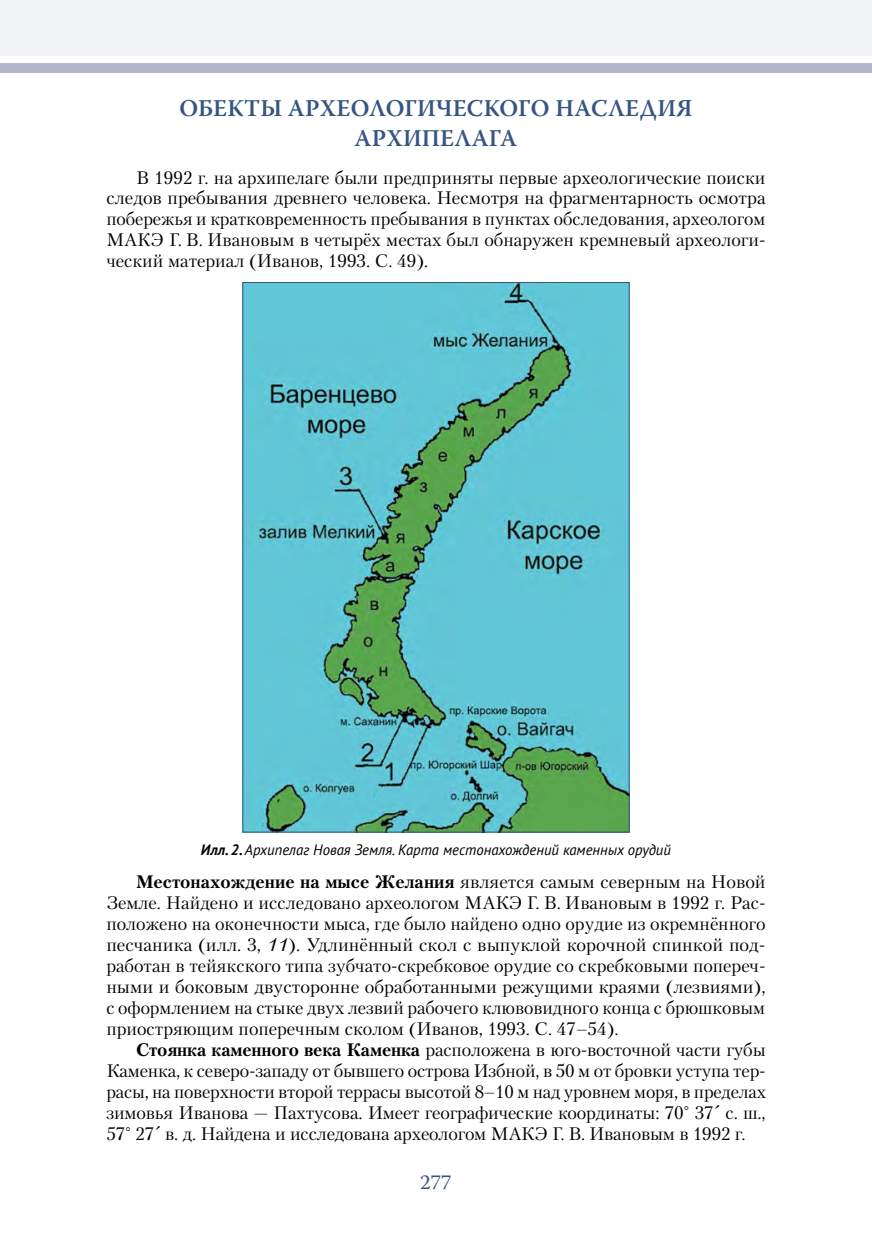
<style>
.page{position:relative;width:872px;height:1234px;background:#fff}
.page>*{position:absolute;margin:0;border:0;box-sizing:border-box;transform-origin:0 0}
.t1{font:600 24px/30px "Warnock Pro";color:#365584;text-align:center}
.t2{font:21px "Warnock Pro";color:#365584}
.t3{font:18px/21px "Petersburg San Pin";color:#000;text-align:justify}
.t4{font:italic 15px "PT Sans";color:#000}
.s1{font-weight:700}
.s2{font-style:italic}
</style>
<div class="page">
<img style="left:244px;top:284px;width:383px;height:546px">
<div style="left:0;top:64px;width:872px;height:9px;background:#b5b8cc"></div>
<div style="left:0;top:0;width:872px;height:56px;background:#f2f3f6"></div>
<h1 class="t1" style="left:179px;top:92px;width:514px">ОБЕКТЫ АРХЕОЛОГИЧЕСКОГО НАСЛЕДИЯ<br>АРХИПЕЛАГА</h1>
<p class="t3" style="left:106px;top:166px;width:661px;text-indent:30px">В 1992 г. на архипелаге были предприняты первые археологические поиски следов пребывания древнего человека. Несмотря на фрагментарность осмотра побережья и кратковременность пребывания в пунктах обследования, археологом МАКЭ Г. В. Ивановым в четырёх местах был обнаружен кремневый археологи&shy;ческий материал (Иванов, 1993. С. 49).</p>
<p class="t4" style="left:201px;top:839px;width:471px"><span class="s1">Илл. 2.</span> Архипелаг Новая Земля. Карта местонахождений каменных орудий</p>
<p class="t3" style="left:106px;top:870px;width:661px;text-indent:30px"><span class="s1">Местонахождение на мысе Желания</span> является самым северным на Новой Земле. Найдено и исследовано археологом МАКЭ Г. В. Ивановым в 1992 г. Рас&shy;положено на оконечности мыса, где было найдено одно орудие из окремнённого песчаника (илл. 3, <span class="s2">11</span>). Удлинённый скол с выпуклой корочной спинкой под&shy;работан в тейякского типа зубчато-скребковое орудие со скребковыми попереч&shy;ными и боковым двусторонне обработанными режущими краями (лезвиями), с оформлением на стыке двух лезвий рабочего клювовидного конца с брюшковым приостряющим поперечным сколом (Иванов, 1993. С. 47–54).</p>
<p class="t3" style="left:106px;top:1038px;width:661px;text-indent:30px"><span class="s1">Стоянка каменного века Каменка</span> расположена в юго-восточной части губы Каменка, к северо-западу от бывшего острова Избной, в 50 м от бровки уступа тер&shy;расы, на поверхности второй террасы высотой 8–10 м над уровнем моря, в пределах зимовья Иванова — Пахтусова. Имеет географические координаты: 70° 37´ с. ш., 57° 27´ в. д. Найдена и исследована археологом МАКЭ Г. В. Ивановым в 1992 г.</p>
<p class="t2" style="left:420px;top:1169px;width:33px">277</p>
</div>
